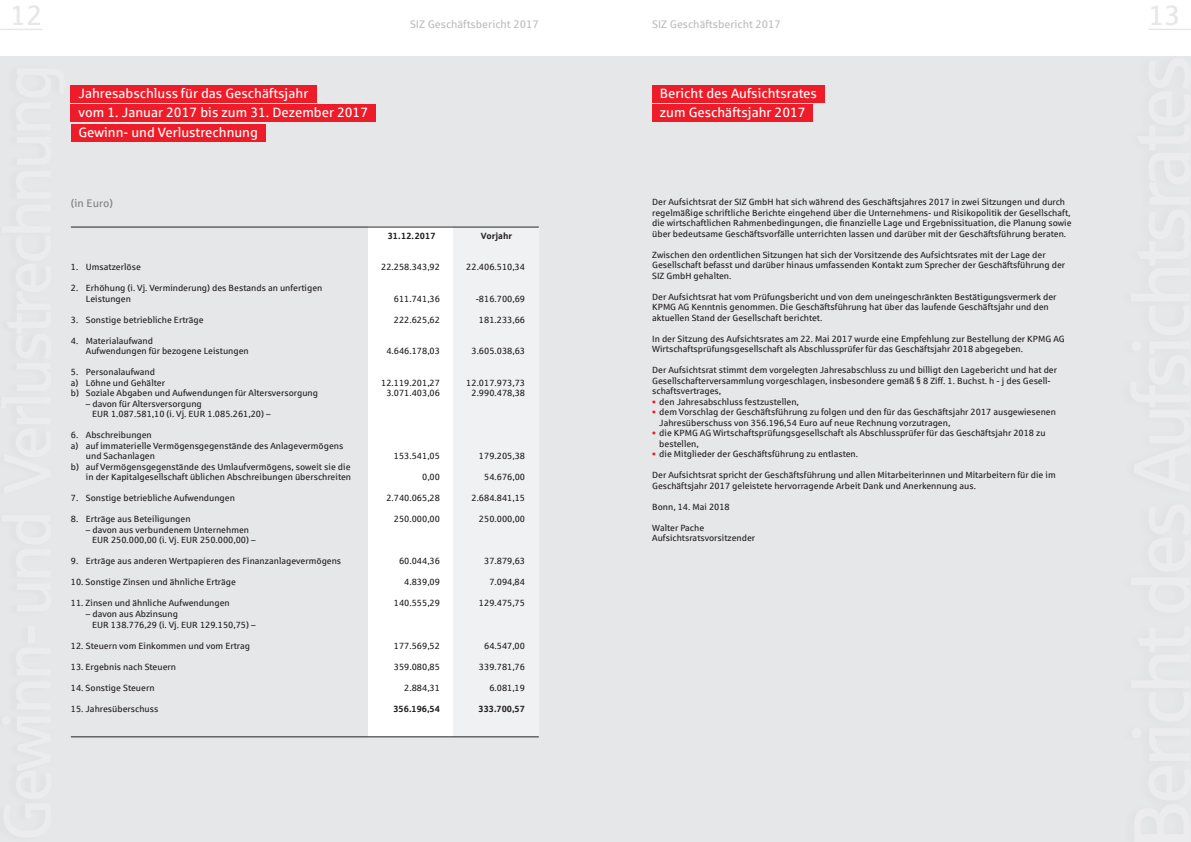
<style>
.page{position:relative;width:1191px;height:842px;background:#fff}
.page>*{position:absolute;margin:0;border:0;box-sizing:border-box;transform-origin:0 0}
.t1{font:28px "Sparkasse Rg";color:#e6e7e9}
.t2{font:13.5px/19.3px "Sparkasse Rg";color:#fff}
.t3{font:11px "Sparkasse Rg";color:#bcbdc0}
.t4{font:11px "Sparkasse Rg";color:#808285}
.t5{font:9px/10.5px "Sparkasse Rg";color:#231f20}
.t6{font:700 9px "Sparkasse Rg";color:#231f20}
.s1{color:#ee1c28}
</style>
<div class="page">
<div style="left:0;top:57px;width:1191px;height:785px;background:#e6e7e9"></div>
<hr style="left:0;top:29px;width:43px;height:1px;background:#e6e7e9">
<hr style="left:1148px;top:29px;width:43px;height:1px;background:#e6e7e9">
<div style="left:369px;top:227px;width:85px;height:510px;background:#fff"></div>
<div style="left:454px;top:227px;width:85px;height:510px;background:#f0f1f2"></div>
<hr style="left:71px;top:227px;width:468px;height:1px;background:#231f20">
<hr style="left:71px;top:737px;width:468px;height:1px;background:#231f20">
<div style="left:71px;top:85px;width:246px;height:17px;background:#ee1c28"></div>
<div style="left:71px;top:105px;width:305px;height:17px;background:#ee1c28"></div>
<div style="left:71px;top:124px;width:195px;height:17px;background:#ee1c28"></div>
<div style="left:1115px;top:49px;width:76px;height:793px;background:#e5e6e8"></div>
<div style="left:652px;top:85px;width:173px;height:17px;background:#ee1c28"></div>
<div style="left:652px;top:105px;width:160px;height:17px;background:#ee1c28"></div>
<h1 class="t1" style="left:10px;top:-2px;width:34px">12</h1>
<h1 class="t1" style="left:1148px;top:-2px;width:34px">13</h1>
<p class="t3" style="left:410px;top:17px;width:130px">SIZ Geschäftsbericht 2017</p>
<p class="t3" style="left:652px;top:17px;width:130px">SIZ Geschäftsbericht 2017</p>
<h2 class="t2" style="left:79px;top:83px;width:291px">Jahresabschluss für das Geschäftsjahr<br>vom 1. Januar 2017 bis zum 31. Dezember 2017<br>Gewinn- und Verlustrechnung</h2>
<p class="t4" style="left:71px;top:197px;width:44px">(in Euro)</p>
<p class="t6" style="left:388px;top:230px;width:49px">31.12.2017</p>
<p class="t6" style="left:481px;top:230px;width:33px">Vorjahr</p>
<p class="t5" style="left:71px;top:262px;width:71px">1. Umsatzerlöse</p>
<p class="t5" style="left:381px;top:262px;width:60px">22.258.343,92</p>
<p class="t5" style="left:466px;top:262px;width:60px">22.406.510,34</p>
<p class="t5" style="left:86px;top:283px;width:238px;text-indent:-15px">2. Erhöhung (i. Vj. Verminderung) des Bestands an unfertigen<br>Leistungen</p>
<p class="t5" style="left:394px;top:293px;width:48px">611.741,36</p>
<p class="t5" style="left:476px;top:293px;width:51px">-816.700,69</p>
<p class="t5" style="left:71px;top:314px;width:134px">3. Sonstige betriebliche Erträge</p>
<p class="t5" style="left:394px;top:314px;width:48px">222.625,62</p>
<p class="t5" style="left:479px;top:314px;width:48px">181.233,66</p>
<p class="t5" style="left:86px;top:335px;width:164px;text-indent:-15px">4. Materialaufwand<br>Aufwendungen für bezogene Leistungen</p>
<p class="t5" style="left:386px;top:346px;width:55px">4.646.178,03</p>
<p class="t5" style="left:471px;top:346px;width:55px">3.605.038,63</p>
<p class="t5" style="left:71px;top:367px;width:96px">5. Personalaufwand<br>a) Löhne und Gehälter</p>
<p class="t5" style="left:381px;top:377px;width:60px">12.119.201,27</p>
<p class="t5" style="left:466px;top:377px;width:60px">12.017.973,73</p>
<p class="t5" style="left:71px;top:388px;width:249px">b) Soziale Abgaben und Aufwendungen für Altersversorgung</p>
<p class="t5" style="left:386px;top:388px;width:55px">3.071.403,06</p>
<p class="t5" style="left:471px;top:388px;width:55px">2.990.478,38</p>
<p class="t5" style="left:92px;top:398px;width:180px;text-indent:-6px">– davon für Altersversorgung<br>EUR 1.087.581,10 (i. Vj. EUR 1.085.261,20) –</p>
<p class="t5" style="left:71px;top:430px;width:82px">6. Abschreibungen</p>
<p class="t5" style="left:71px;top:440px;width:274px">a) auf immaterielle Vermögensgegenstände des Anlagevermögens</p>
<p class="t5" style="left:86px;top:451px;width:71px">und Sachanlagen</p>
<p class="t5" style="left:394px;top:451px;width:48px">153.541,05</p>
<p class="t5" style="left:479px;top:451px;width:48px">179.205,38</p>
<p class="t5" style="left:71px;top:461px;width:282px;text-align:right">b) auf Vermögensgegenstände des Umlaufvermögens, soweit sie die in der Kapitalgesellschaft üblichen Abschreibungen überschreiten</p>
<p class="t5" style="left:422px;top:472px;width:19px">0,00</p>
<p class="t5" style="left:484px;top:472px;width:42px">54.676,00</p>
<p class="t5" style="left:71px;top:493px;width:165px">7. Sonstige betriebliche Aufwendungen</p>
<p class="t5" style="left:386px;top:493px;width:55px">2.740.065,28</p>
<p class="t5" style="left:471px;top:493px;width:55px">2.684.841,15</p>
<p class="t5" style="left:71px;top:514px;width:121px">8. Erträge aus Beteiligungen</p>
<p class="t5" style="left:394px;top:514px;width:48px">250.000,00</p>
<p class="t5" style="left:479px;top:514px;width:48px">250.000,00</p>
<p class="t5" style="left:92px;top:524px;width:165px;text-indent:-6px">– davon aus verbundenem Unternehmen<br>EUR 250.000,00 (i. Vj. EUR 250.000,00) –</p>
<p class="t5" style="left:71px;top:556px;width:272px">9. Erträge aus anderen Wertpapieren des Finanzanlagevermögens</p>
<p class="t5" style="left:399px;top:556px;width:42px">60.044,36</p>
<p class="t5" style="left:484px;top:556px;width:42px">37.879,63</p>
<p class="t5" style="left:71px;top:577px;width:166px">10. Sonstige Zinsen und ähnliche Erträge</p>
<p class="t5" style="left:404px;top:577px;width:37px">4.839,09</p>
<p class="t5" style="left:489px;top:577px;width:37px">7.094,84</p>
<p class="t5" style="left:71px;top:598px;width:160px">11. Zinsen und ähnliche Aufwendungen</p>
<p class="t5" style="left:394px;top:598px;width:48px">140.555,29</p>
<p class="t5" style="left:479px;top:598px;width:48px">129.475,75</p>
<p class="t5" style="left:92px;top:608px;width:165px;text-indent:-6px">– davon aus Abzinsung<br>EUR 138.776,29 (i. Vj. EUR 129.150,75) –</p>
<p class="t5" style="left:71px;top:640px;width:181px">12. Steuern vom Einkommen und vom Ertrag</p>
<p class="t5" style="left:394px;top:640px;width:48px">177.569,52</p>
<p class="t5" style="left:484px;top:640px;width:42px">64.547,00</p>
<p class="t5" style="left:71px;top:661px;width:107px">13. Ergebnis nach Steuern</p>
<p class="t5" style="left:394px;top:661px;width:48px">359.080,85</p>
<p class="t5" style="left:479px;top:661px;width:48px">339.781,76</p>
<p class="t5" style="left:71px;top:682px;width:85px">14. Sonstige Steuern</p>
<p class="t5" style="left:404px;top:682px;width:37px">2.884,31</p>
<p class="t5" style="left:489px;top:682px;width:37px">6.081,19</p>
<p class="t5" style="left:71px;top:703px;width:89px">15. Jahresüberschuss</p>
<p class="t6" style="left:393px;top:703px;width:48px">356.196,54</p>
<p class="t6" style="left:478px;top:703px;width:48px">333.700,57</p>
<h2 class="t2" style="left:660px;top:83px;width:159px">Bericht des Aufsichtsrates zum Geschäftsjahr 2017</h2>
<p class="t5" style="left:652px;top:197px;width:421px">Der Aufsichtsrat der SIZ GmbH hat sich während des Geschäftsjahres 2017 in zwei Sitzungen und durch regelmäßige schriftliche Berichte eingehend über die Unternehmens- und Risikopolitik der Gesellschaft, die wirtschaftlichen Rahmenbedingungen, die finanzielle Lage und Ergebnissituation, die Planung sowie über bedeutsame Geschäftsvorfälle unterrichten lassen und darüber mit der Geschäftsführung beraten.</p>
<p class="t5" style="left:652px;top:249px;width:414px">Zwischen den ordentlichen Sitzungen hat sich der Vorsitzende des Aufsichtsrates mit der Lage der<br>Gesellschaft befasst und darüber hinaus umfassenden Kontakt zum Sprecher der Geschäftsführung der<br>SIZ GmbH gehalten.</p>
<p class="t5" style="left:652px;top:291px;width:406px">Der Aufsichtsrat hat vom Prüfungsbericht und von dem uneingeschränkten Bestätigungsvermerk der<br>KPMG AG Kenntnis genommen. Die Geschäftsführung hat über das laufende Geschäftsjahr und den aktuellen Stand der Gesellschaft berichtet.</p>
<p class="t5" style="left:652px;top:333px;width:414px">In der Sitzung des Aufsichtsrates am 22. Mai 2017 wurde eine Empfehlung zur Bestellung der KPMG AG<br>Wirtschaftsprüfungsgesellschaft als Abschlussprüfer für das Geschäftsjahr 2018 abgegeben.</p>
<p class="t5" style="left:652px;top:365px;width:406px">Der Aufsichtsrat stimmt dem vorgelegten Jahresabschluss zu und billigt den Lagebericht und hat der<br>Gesellschafterversammlung vorgeschlagen, insbesondere gemäß § 8 Ziff. 1. Buchst. h - j des Gesell&shy;schaftsvertrages,</p>
<p class="t5" style="left:652px;top:396px;width:148px"><span class="s1">•</span> den Jahresabschluss festzustellen,</p>
<p class="t5" style="left:659px;top:407px;width:398px;text-indent:-7px"><span class="s1">•</span> dem Vorschlag der Geschäftsführung zu folgen und den für das Geschäftsjahr 2017 ausgewiesenen<br>Jahresüberschuss von 356.196,54 Euro auf neue Rechnung vorzutragen,</p>
<p class="t5" style="left:659px;top:428px;width:388px;text-indent:-7px"><span class="s1">•</span> die KPMG AG Wirtschaftsprüfungsgesellschaft als Abschlussprüfer für das Geschäftsjahr 2018 zu bestellen,</p>
<p class="t5" style="left:652px;top:449px;width:207px"><span class="s1">•</span> die Mitglieder der Geschäftsführung zu entlasten.</p>
<p class="t5" style="left:652px;top:470px;width:405px">Der Aufsichtsrat spricht der Geschäftsführung und allen Mitarbeiterinnen und Mitarbeitern für die im<br>Geschäftsjahr 2017 geleistete hervorragende Arbeit Dank und Anerkennung aus.</p>
<p class="t5" style="left:652px;top:501px;width:79px">Bonn, 14. Mai 2018</p>
<p class="t5" style="left:652px;top:522px;width:105px">Walter Pache<br>Aufsichtsratsvorsitzender</p>
</div>
